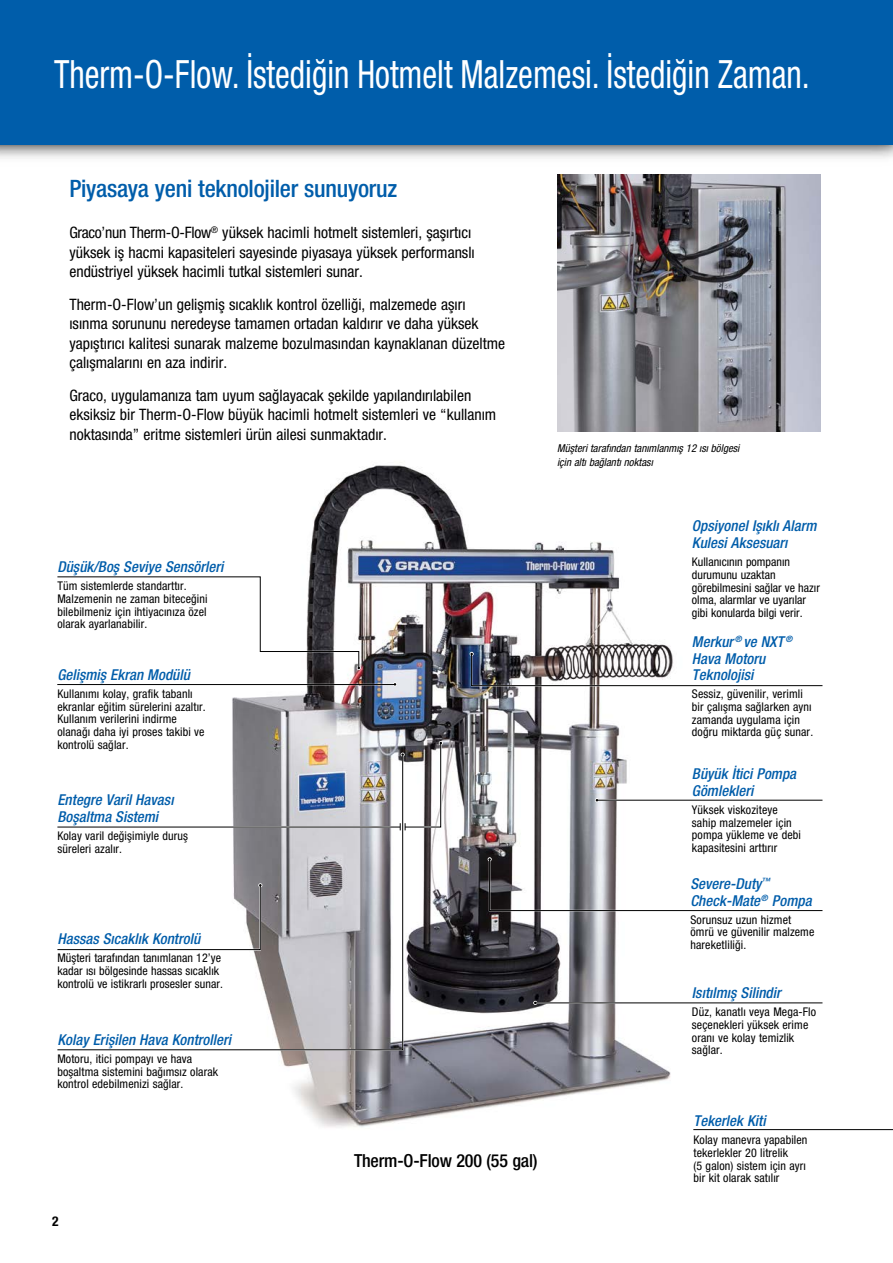
<style>
.page{position:relative;width:893px;height:1263px;background:#fff}
.page>*{position:absolute;margin:0;border:0;box-sizing:border-box;transform-origin:0 0}
.t1{font:condensed 39px "Helvetica Neue LTCE";color:#fff;scale:.85 1}
.t2{font:500 condensed 24px "Helvetica Neue LTCE";letter-spacing:-.01em;color:#005daa}
.t3{font:500 condensed 18px "Helvetica Neue LTCE";letter-spacing:-.01em;color:#000}
.t4{font:condensed 15.75px/19.5px "Helvetica Neue LTCE";color:#000}
.t5{font:italic 500 condensed 15px/16.5px "Helvetica Neue LTCE";color:#005daa}
.t6{font:700 condensed 13.5px "Helvetica Neue LT Std";color:#000}
.t7{font:condensed 12px/12.8px "Helvetica Neue LTCE";letter-spacing:.01em;color:#000}
.t8{font:italic condensed 10.8px/13.5px "Helvetica Neue LTCE";color:#000}
</style>
<div class="page">
<img style="left:0;top:145px;width:893px;height:38px">
<div style="left:0;top:0;width:893px;height:145px;background:#005daa"></div>
<img style="left:175px;top:465px;width:539px;height:666px">
<img style="left:557px;top:175px;width:263px;height:257px">
<hr style="left:597px;top:799px;width:110px;height:2px;background:#fff">
<hr style="left:535px;top:1002px;width:287px;height:2px;background:#fff">
<hr style="left:597px;top:800px;width:225px;height:1px;background:#000">
<hr style="left:535px;top:1002px;width:287px;height:1px;background:#000">
<svg style="left:533px;top:1001px;width:4px;height:4px"></svg>
<svg style="left:595px;top:798px;width:4px;height:4px"></svg>
<svg style="left:393px;top:682px;width:4px;height:4px"></svg>
<svg style="left:488px;top:857px;width:335px;height:55px"></svg>
<svg style="left:470px;top:652px;width:353px;height:35px"></svg>
<hr style="left:57px;top:684px;width:338px;height:1px;background:#000">
<hr style="left:693px;top:1129px;width:200px;height:1px;background:#000">
<svg style="left:57px;top:575px;width:304px;height:95px"></svg>
<svg style="left:57px;top:830px;width:346px;height:220px"></svg>
<svg style="left:57px;top:741px;width:386px;height:89px"></svg>
<h1 class="t1" style="left:54px;top:52px;width:891px">Therm-O-Flow. İstediğin Hotmelt Malzemesi. İstediğin Zaman.</h1>
<h2 class="t2" style="left:69px;top:174px;width:329px">Piyasaya yeni teknolojiler sunuyoruz</h2>
<h3 class="t4" style="left:69px;top:223px;width:407px">Graco’nun Therm-O-Flow<sup>®</sup> yüksek hacimli hotmelt sistemleri, şaşırtıcı yüksek iş hacmi kapasiteleri sayesinde piyasaya yüksek performanslı endüstriyel yüksek hacimli tutkal sistemleri sunar.</h3>
<p class="t4" style="left:69px;top:294px;width:437px">Therm-O-Flow’un gelişmiş sıcaklık kontrol özelliği, malzemede aşırı ısınma sorununu neredeyse tamamen ortadan kaldırır ve daha yüksek yapıştırıcı kalitesi sunarak malzeme bozulmasından kaynaklanan düzeltme çalışmalarını en aza indirir.</p>
<h3 class="t4" style="left:69px;top:385px;width:428px">Graco, uygulamanıza tam uyum sağlayacak şekilde yapılandırılabilen eksiksiz bir Therm-O-Flow büyük hacimli hotmelt sistemleri ve “kullanım noktasında” eritme sistemleri ürün ailesi sunmaktadır.</h3>
<p class="t8" style="left:557px;top:442px;width:184px">Müşteri tarafından tanımlanmış 12 ısı bölgesi için altı bağlantı noktası</p>
<p class="t5" style="left:57px;top:558px;width:171px">Düşük/Boş Seviye Sensörleri</p>
<p class="t7" style="left:57px;top:579px;width:152px">Tüm sistemlerde standarttır.<br>Malzemenin ne zaman biteceğini bilebilmeniz için ihtiyacınıza özel olarak ayarlanabilir.</p>
<p class="t5" style="left:57px;top:666px;width:137px">Gelişmiş Ekran Modülü</p>
<p class="t7" style="left:57px;top:687px;width:150px">Kullanımı kolay, grafik tabanlı ekranlar eğitim sürelerini azaltır.<br>Kullanım verilerini indirme olanağı daha iyi proses takibi ve kontrolü sağlar.</p>
<p class="t5" style="left:57px;top:792px;width:121px">Entegre Varil Havası<br>Boşaltma Sistemi</p>
<p class="t7" style="left:57px;top:829px;width:132px">Kolay varil değişimiyle duruş süreleri azalır.</p>
<p class="t5" style="left:57px;top:930px;width:148px">Hassas Sıcaklık Kontrolü</p>
<p class="t7" style="left:57px;top:952px;width:167px">Müşteri tarafından tanımlanan 12’ye kadar ısı bölgesinde hassas sıcaklık kontrolü ve istikrarlı prosesler sunar.</p>
<p class="t5" style="left:57px;top:1031px;width:179px">Kolay Erişilen Hava Kontrolleri</p>
<p class="t7" style="left:57px;top:1052px;width:162px">Motoru, itici pompayı ve hava boşaltma sistemini bağımsız olarak kontrol edebilmenizi sağlar.</p>
<p class="t6" style="left:52px;top:1213px;width:8px">2</p>
<h3 class="t3" style="left:354px;top:1150px;width:185px">Therm-O-Flow 200 (55 gal)</h3>
<p class="t5" style="left:692px;top:518px;width:129px">Opsiyonel Işıklı Alarm<br>Kulesi Aksesuarı</p>
<p class="t7" style="left:692px;top:555px;width:129px">Kullanıcının pompanın durumunu uzaktan görebilmesini sağlar ve hazır olma, alarmlar ve uyarılar gibi konularda bilgi verir.</p>
<p class="t5" style="left:692px;top:633px;width:104px">Merkur<sup>®</sup> ve NXT<sup>®<br></sup>Hava Motoru<br>Teknolojisi</p>
<p class="t7" style="left:692px;top:687px;width:123px">Sessiz, güvenilir, verimli bir çalışma sağlarken aynı zamanda uygulama için doğru miktarda güç sunar.</p>
<p class="t5" style="left:692px;top:765px;width:109px">Büyük İtici Pompa<br>Gömlekleri</p>
<p class="t7" style="left:692px;top:803px;width:110px">Yüksek viskoziteye sahip malzemeler için pompa yükleme ve debi kapasitesini arttırır</p>
<p class="t5" style="left:690px;top:875px;width:126px">Severe-Duty<sup>™<br></sup>Check-Mate<sup>®</sup> Pompa</p>
<p class="t7" style="left:690px;top:913px;width:125px">Sorunsuz uzun hizmet ömrü ve güvenilir malzeme hareketliliği.</p>
<p class="t5" style="left:692px;top:984px;width:94px">Isıtılmış Silindir</p>
<p class="t7" style="left:692px;top:1005px;width:126px">Düz, kanatlı veya Mega-Flo seçenekleri yüksek erime oranı ve kolay temizlik sağlar.</p>
<p class="t5" style="left:693px;top:1112px;width:77px">Tekerlek Kiti</p>
<p class="t7" style="left:693px;top:1133px;width:116px">Kolay manevra yapabilen tekerlekler 20 litrelik<br>(5 galon) sistem için ayrı bir kit olarak satılır</p>
</div>
